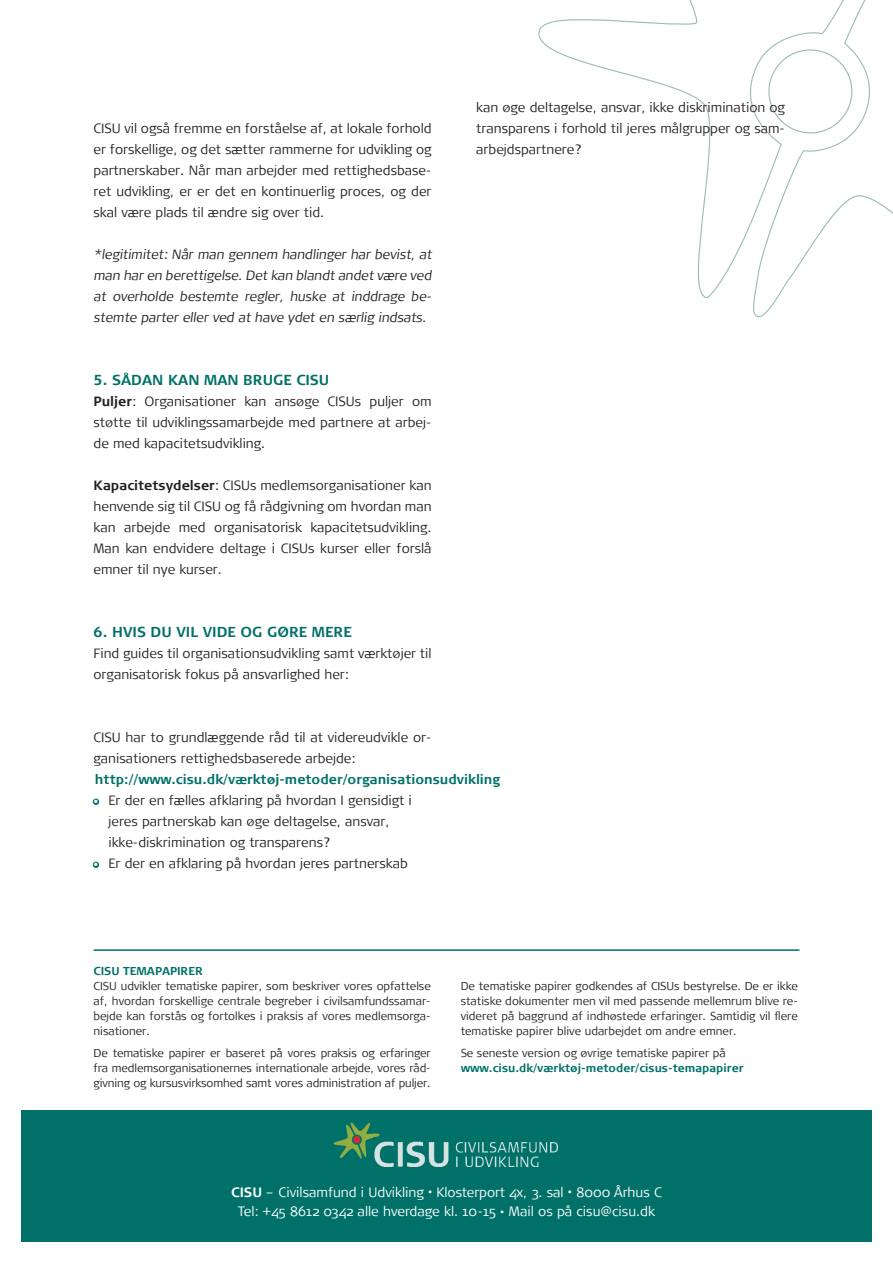
<style>
.page{position:relative;width:893px;height:1263px;background:#fff}
.page>*{position:absolute;margin:0;border:0;box-sizing:border-box;transform-origin:0 0}
.mellemrubrik{font:14.4px "Signa Bold Column";color:#007069}
.t1{font:300 13.5px "Signa Normal";color:#fff}
.broed_uden_indryk{font:300 13.35px/21px "Signa Normal";color:#231f20;text-align:justify}
.bullettekst{font:300 13.35px "Signa Normal";color:#231f20}
.broed_uden_indryk-2{font:13.35px "Signa Bold Column";color:#007069}
.bokstekst{font:300 11.4px/15px "Signa Normal";color:#231f20;text-align:justify}
.bokstekst-2{font:11.4px "Signa Bold Column";color:#007069}
.s1{font-family:"Signa Bold Column";font-weight:400}
.s2{font-size:10.5px;color:#fff}
.s3{font-size:9px}
</style>
<div class="page">
<svg style="left:538px;top:0;width:351px;height:299px"></svg>
<hr style="left:94px;top:949px;width:705px;height:2px;background:#007069">
<div style="left:21px;top:1110px;width:851px;height:132px;background:#007069"></div>
<img style="left:334px;top:1123px;width:46px;height:36px">
<div style="left:374px;top:1137px;width:188px;height:44px;background:#007069"></div>
<img style="left:374px;top:1141px;width:183px;height:25px">
<svg style="left:92px;top:798px;width:8px;height:7px"></svg>
<svg style="left:92px;top:861px;width:8px;height:7px"></svg>
<p class="broed_uden_indryk" style="left:94px;top:118px;width:340px">CISU vil også fremme en forståelse af, at lokale forhold er forskellige, og det sætter rammerne for udvikling og partnerskaber. Når man arbejder med rettighedsbase&shy;ret udvikling, er er det en kontinuerlig proces, og der skal være plads til ændre sig over tid.</p>
<p class="broed_uden_indryk" style="left:94px;top:244px;width:342px">*legitimitet: Når man gennem handlinger har bevist, at man har en berettigelse. Det kan blandt andet være ved at overholde bestemte regler, huske at inddrage be&shy;stemte parter eller ved at have ydet en særlig indsats.</p>
<p class="mellemrubrik" style="left:94px;top:372px;width:237px">5. SÅDAN KAN MAN BRUGE CISU</p>
<p class="broed_uden_indryk" style="left:94px;top:391px;width:340px"><span class="s1">Puljer</span>: Organisationer kan ansøge CISUs puljer om støtte til udviklingssamarbejde med partnere at arbej&shy;de med kapacitetsudvikling.</p>
<p class="broed_uden_indryk" style="left:94px;top:475px;width:340px"><span class="s1">Kapacitetsydelser</span>: CISUs medlemsorganisationer kan henvende sig til CISU og få rådgivning om hvordan man kan arbejde med organisatorisk kapacitetsudvikling.<br>Man kan endvidere deltage i CISUs kurser eller forslå emner til nye kurser.</p>
<p class="mellemrubrik" style="left:94px;top:624px;width:260px">6. HVIS DU VIL VIDE OG GØRE MERE</p>
<p class="broed_uden_indryk" style="left:94px;top:643px;width:340px">Find guides til organisationsudvikling samt værktøjer til organisatorisk fokus på ansvarlighed her:</p>
<p class="bullettekst" style="left:476px;top:100px;width:310px">kan øge deltagelse, ansvar, ikke diskrimination og</p>
<p class="bullettekst" style="left:476px;top:121px;width:310px">transparens i forhold til jeres målgrupper og sam-</p>
<p class="bullettekst" style="left:476px;top:142px;width:107px">arbejdspartnere?</p>
<p class="broed_uden_indryk" style="left:94px;top:727px;width:340px">CISU har to grundlæggende råd til at videreudvikle or&shy;ganisationers rettighedsbaserede arbejde:</p>
<p class="bullettekst" style="left:94px;top:793px;width:320px"><span class="s2">•</span> Er der en fælles afklaring på hvordan I gensidigt i</p>
<p class="bullettekst" style="left:108px;top:814px;width:283px">jeres partnerskab kan øge deltagelse, ansvar,</p>
<p class="bullettekst" style="left:108px;top:835px;width:224px">ikke-diskrimination og transparens?</p>
<p class="bullettekst" style="left:94px;top:856px;width:316px"><span class="s2">•</span> Er der en afklaring på hvordan jeres partnerskab</p>
<p class="broed_uden_indryk-2" style="left:95px;top:772px;width:407px">http://www.cisu.dk/værktøj-metoder/organisationsudvikling</p>
<p class="bokstekst-2" style="left:94px;top:964px;width:111px">CISU TEMAPAPIRER</p>
<p class="bokstekst" style="left:94px;top:978px;width:339px">CISU udvikler tematiske papirer, som beskriver vores opfattelse af, hvordan forskellige centrale begreber i civilsamfundssamar&shy;bejde kan forstås og fortolkes i praksis af vores medlemsorga&shy;nisationer.</p>
<p class="bokstekst" style="left:94px;top:1046px;width:339px">De tematiske papirer er baseret på vores praksis og erfaringer fra medlemsorganisationernes internationale arbejde, vores råd&shy;givning og kursusvirksomhed samt vores administration af puljer.</p>
<p class="bokstekst" style="left:461px;top:978px;width:339px">De tematiske papirer godkendes af CISUs bestyrelse. De er ikke statiske dokumenter men vil med passende mellemrum blive re&shy;videret på baggrund af indhøstede erfaringer. Samtidig vil flere tematiske papirer blive udarbejdet om andre emner.</p>
<p class="bokstekst" style="left:461px;top:1046px;width:267px">Se seneste version og øvrige tematiske papirer på</p>
<p class="bokstekst-2" style="left:461px;top:1061px;width:284px">www.cisu.dk/værktøj-metoder/cisus-temapapirer</p>
<p class="t1" style="left:231px;top:1184px;width:432px"><span class="s1">CISU</span> – Civilsamfund i Udvikling <span class="s3">•</span> Klosterport 4x, 3. sal <span class="s3">•</span> 8000 Århus C</p>
<p class="t1" style="left:238px;top:1204px;width:419px">Tel: +45 8612 0342 alle hverdage kl. 10-15 <span class="s3">•</span> Mail os på cisu@cisu.dk</p>
</div>
